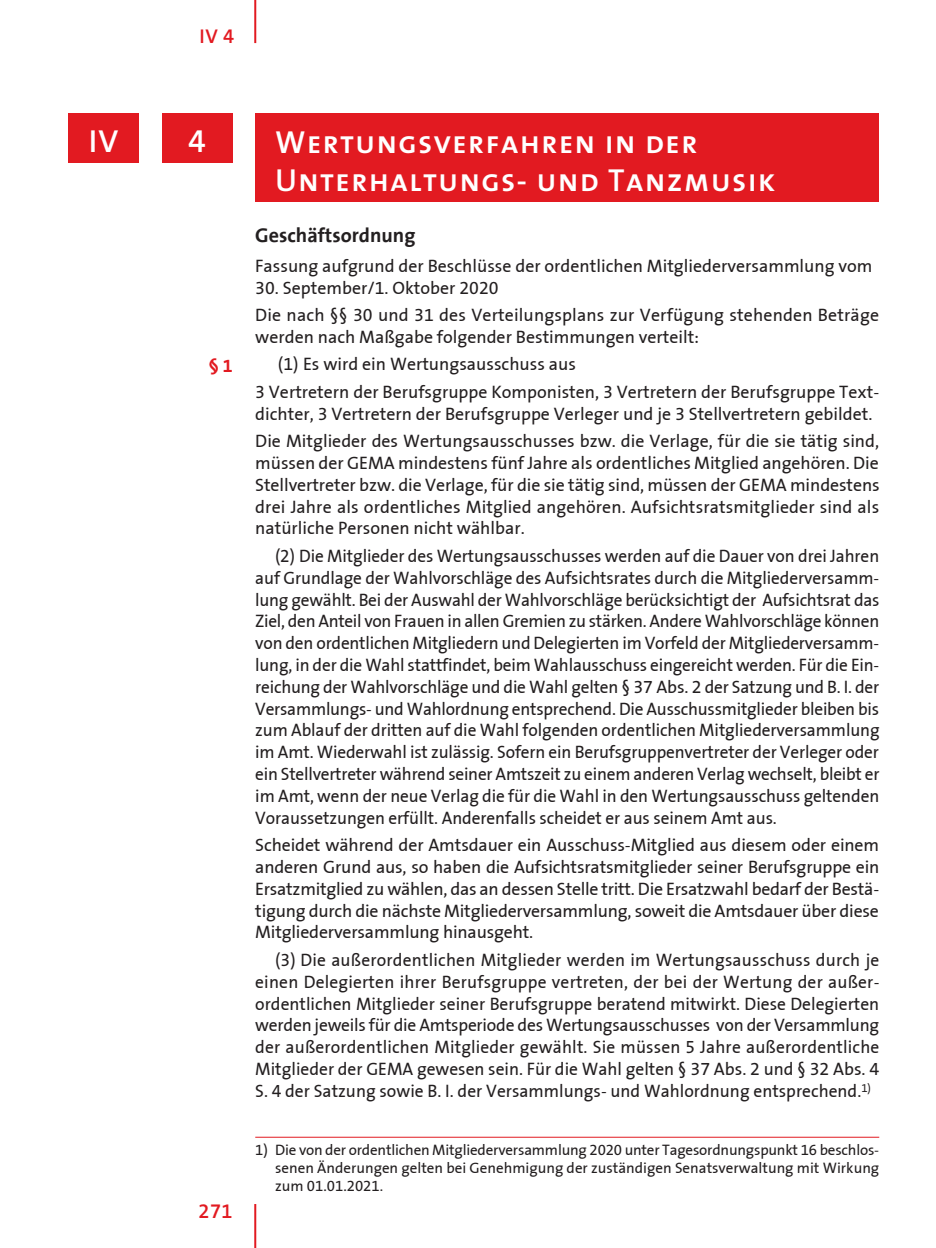
<style>
.page{position:relative;width:936px;height:1248px;background:#fff}
.page>*{position:absolute;margin:0;border:0;box-sizing:border-box;transform-origin:0 0}
.U20{font:32px/38px "The Sans Semi Bold Caps";letter-spacing:.035em;color:#fff}
.U20_zentrieret{font:32px "The Sans Semi Bold Caps";color:#fff}
.U20_zentrieret-2{font:32px "The Sans Semi Bold Expert";color:#fff}
.Hervorhebung_text{font:700 20px "The Sans";color:#231f20}
.t1{font:20px "The Sans Semi Bold Caps";color:#e21a21}
.t2{font:20px "The Sans Semi Bold Expert";color:#e21a21}
.Marginalie{font:18px "The Sans Bold Caps";color:#e21a21}
.U13{font:17.8px/21.8px "The Sans Plain";color:#231f20;text-align:justify}
.U10{font:17.8px/21.8px "The Sans Plain";color:#231f20}
.U12_oh_Linie{font:15px/18px "The Sans Plain";color:#231f20;text-align:justify}
.s1{font-family:"The Sans Semi Bold Expert"}
.s2{font-family:"The Sans Bold Expert"}
.s3{font-family:"The Sans Expert"}
</style>
<div class="page">
<hr style="left:254px;top:0;width:2px;height:43px;background:#e21a21">
<hr style="left:254px;top:1203px;width:2px;height:44px;background:#e21a21">
<hr style="left:255px;top:1136px;width:624px;height:1px;background:#e21a21">
<div style="left:255px;top:113px;width:624px;height:89px;background:#e21a21"></div>
<div style="left:162px;top:113px;width:70px;height:50px;background:#e21a21"></div>
<div style="left:68px;top:113px;width:71px;height:50px;background:#e21a21"></div>
<p class="t1" style="left:199px;top:20px;width:36px">IV <span class="s1">4</span></p>
<p class="U20_zentrieret" style="left:89px;top:115px;width:31px">IV</p>
<p class="U20_zentrieret-2" style="left:188px;top:115px;width:19px">4</p>
<p class="Marginalie" style="left:209px;top:351px;width:25px">§ <span class="s2">1</span></p>
<p class="t2" style="left:198px;top:1193px;width:35px">271</p>
<p class="U20" style="left:275px;top:122px;width:502px">Wertungsverfahren in der<br>Unterhaltungs- und Tanzmusik</p>
<p class="Hervorhebung_text" style="left:255px;top:218px;width:162px">Geschäftsordnung</p>
<p class="U10" style="left:255px;top:254px;width:618px">Fassung aufgrund der Beschlüsse der ordentlichen Mitgliederversammlung vom</p>
<p class="U10" style="left:255px;top:276px;width:245px"><span class="s3">30</span>. September/<span class="s3">1</span>. Oktober <span class="s3">2020</span></p>
<p class="U10" style="left:255px;top:303px;width:625px">Die nach §§ <span class="s3">30</span> und <span class="s3">31</span> des Verteilungsplans zur Verfügung stehenden Beträge werden nach Maßgabe folgender Bestimmungen verteilt:</p>
<p class="U10" style="left:278px;top:353px;width:299px">(<span class="s3">1</span>) Es wird ein Wertungsausschuss aus</p>
<p class="U10" style="left:255px;top:380px;width:625px"><span class="s3">3</span> Vertretern der Berufsgruppe Komponisten, <span class="s3">3</span> Vertretern der Berufsgruppe Text&shy;dichter, <span class="s3">3</span> Vertretern der Berufsgruppe Verleger und je <span class="s3">3</span> Stellvertretern gebildet.</p>
<p class="U10" style="left:255px;top:430px;width:626px;text-align:justify">Die Mitglieder des Wertungsausschusses bzw. die Verlage, für die sie tätig sind, müssen der GEMA mindestens fünf Jahre als ordentliches Mitglied angehören. Die Stellvertreter bzw. die Verlage, für die sie tätig sind, müssen der GEMA mindestens drei Jahre als ordentliches Mitglied angehören. Aufsichtsratsmitglieder sind als natürliche Personen nicht wählbar.</p>
<p class="U13" style="left:255px;top:544px;width:626px;text-indent:20px">(<span class="s3">2</span>) Die Mitglieder des Wertungsausschusses werden auf die Dauer von drei Jahren auf Grundlage der Wahlvorschläge des Aufsichtsrates durch die Mitgliederversamm&shy;lung gewählt. Bei der Auswahl der Wahlvorschläge berücksichtigt der Aufsichtsrat das Ziel, den Anteil von Frauen in allen Gremien zu stärken. Andere Wahlvorschläge können von den ordentlichen Mitgliedern und Delegierten im Vorfeld der Mitgliederversamm&shy;lung, in der die Wahl stattfindet, beim Wahlausschuss eingereicht werden. Für die Ein&shy;reichung der Wahlvorschläge und die Wahl gelten § <span class="s3">37</span> Abs. <span class="s3">2</span> der Satzung und B. I. der Versammlungs- und Wahlordnung entsprechend. Die Ausschussmitglieder bleiben bis zum Ablauf der dritten auf die Wahl folgenden ordentlichen Mitgliederversammlung im Amt. Wiederwahl ist zulässig. Sofern ein Berufsgruppenvertreter der Verleger oder ein Stellvertreter während seiner Amtszeit zu einem anderen Verlag wechselt, bleibt er im Amt, wenn der neue Verlag die für die Wahl in den Wertungsausschuss geltenden Voraussetzungen erfüllt. Anderenfalls scheidet er aus seinem Amt aus.</p>
<p class="U10" style="left:255px;top:833px;width:625px;text-align:justify">Scheidet während der Amtsdauer ein Ausschuss-Mitglied aus diesem oder einem anderen Grund aus, so haben die Aufsichtsratsmitglieder seiner Berufsgruppe ein Ersatzmitglied zu wählen, das an dessen Stelle tritt. Die Ersatzwahl bedarf der Bestä&shy;tigung durch die nächste Mitgliederversammlung, soweit die Amtsdauer über diese Mitgliederversammlung hinausgeht.</p>
<p class="U13" style="left:255px;top:948px;width:625px;text-indent:20px">(<span class="s3">3)</span> Die außerordentlichen Mitglieder werden im Wertungsausschuss durch je einen Delegierten ihrer Berufsgruppe vertreten, der bei der Wertung der außer&shy;ordentlichen Mitglieder seiner Berufsgruppe beratend mitwirkt. Diese Delegierten werden jeweils für die Amtsperiode des Wertungsausschusses von der Versammlung der außerordentlichen Mitglieder gewählt. Sie müssen <span class="s3">5</span> Jahre außerordentliche Mitglieder der GEMA gewesen sein. Für die Wahl gelten § <span class="s3">37</span> Abs. <span class="s3">2</span> und § <span class="s3">32</span> Abs. <span class="s3">4<br></span>S. <span class="s3">4</span> der Satzung sowie B. I. der Versammlungs- und Wahlordnung entsprechend.<sup>1)</sup></p>
<p class="U12_oh_Linie" style="left:275px;top:1140px;width:605px;text-indent:-20px"><span class="s3">1)</span> Die von der ordentlichen Mitgliederversammlung <span class="s3">2020</span> unter Tagesordnungspunkt <span class="s3">16</span> beschlos&shy;senen Änderungen gelten bei Genehmigung der zuständigen Senatsverwaltung mit Wirkung zum <span class="s3">01.01.2021</span>.</p>
</div>
